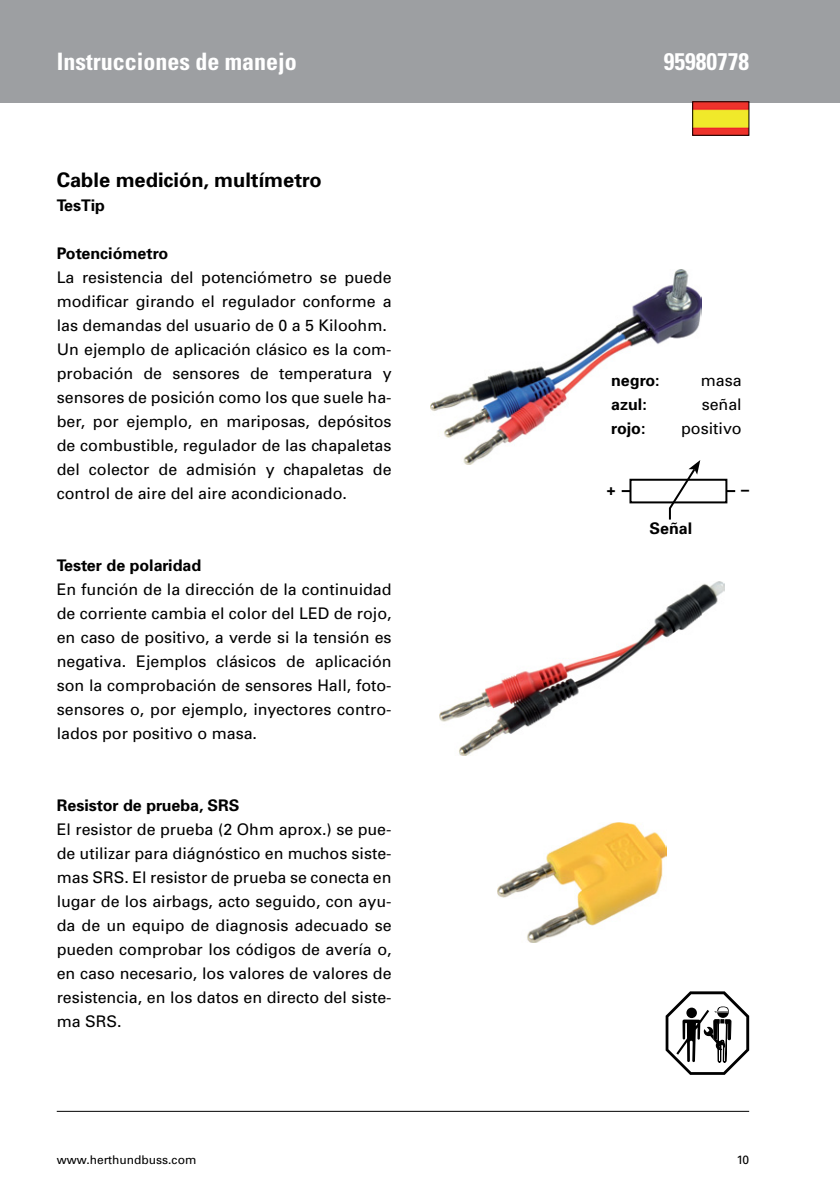
<style>
.page{position:relative;width:840px;height:1191px;background:#fff}
.page>*{position:absolute;margin:0;border:0;box-sizing:border-box;transform-origin:0 0}
.t1{font:700 condensed 24px "Univers";color:#fff}
.t2{font:700 20px "Univers";color:#000}
.t3{font:16px/24px "Univers";color:#000;text-align:justify}
.t4{font:700 16px "Univers";color:#000}
.t5{font:12px "Univers";color:#000}
</style>
<div class="page">
<div style="left:0;top:0;width:839px;height:102px;background:#9d9fa2"></div>
<hr style="left:57px;top:1111px;width:691px;height:1px;background:#000">
<img style="left:694px;top:103px;width:52px;height:30px">
<svg style="left:665px;top:991px;width:83px;height:83px"></svg>
<img style="left:439px;top:581px;width:284px;height:174px">
<img style="left:497px;top:822px;width:168px;height:120px">
<img style="left:430px;top:269px;width:270px;height:195px">
<hr style="left:621px;top:490px;width:113px;height:2px;background:#000">
<div style="left:630px;top:480px;width:96px;height:22px;background:#fff"></div>
<div style="left:629px;top:479px;width:98px;height:24px;border:2px solid #000"></div>
<svg style="left:667px;top:460px;width:33px;height:60px"></svg>
<h1 class="t1" style="left:57px;top:47px;width:241px">Instrucciones de manejo</h1>
<h1 class="t1" style="left:663px;top:47px;width:87px">95980778</h1>
<p class="t2" style="left:57px;top:167px;width:266px">Cable medición, multímetro</p>
<p class="t4" style="left:57px;top:195px;width:50px">TesTip</p>
<p class="t4" style="left:57px;top:243px;width:113px">Potenciómetro</p>
<p class="t3" style="left:57px;top:265px;width:336px;text-align:left">La resistencia del potenciómetro se puede modificar girando el regulador conforme a las demandas del usuario de 0 a 5 Kiloohm.<br>Un ejemplo de aplicación clásico es la com&shy;probación de sensores de temperatura y sensores de posición como los que suele ha&shy;ber, por ejemplo, en mariposas, depósitos de combustible, regulador de las chapaletas del colector de admisión y chapaletas de control de aire del aire acondicionado.</p>
<p class="t4" style="left:57px;top:555px;width:146px">Tester de polaridad</p>
<p class="t3" style="left:57px;top:577px;width:336px">En función de la dirección de la continuidad de corriente cambia el color del LED de rojo, en caso de positivo, a verde si la tensión es negativa. Ejemplos clásicos de aplicación son la comprobación de sensores Hall, foto&shy;sensores o, por ejemplo, inyectores contro&shy;lados por positivo o masa.</p>
<p class="t4" style="left:57px;top:795px;width:184px">Resistor de prueba, SRS</p>
<p class="t3" style="left:57px;top:817px;width:336px">El resistor de prueba (2 Ohm aprox.) se pue&shy;de utilizar para diágnóstico en muchos siste&shy;mas SRS. El resistor de prueba se conecta en lugar de los airbags, acto seguido, con ayu&shy;da de un equipo de diagnosis adecuado se pueden comprobar los códigos de avería o, en caso necesario, los valores de valores de resistencia, en los datos en directo del siste&shy;ma SRS.</p>
<p class="t4" style="left:611px;top:369px;width:50px">negro:</p>
<p class="t3" style="left:700px;top:367px;width:42px">masa</p>
<p class="t4" style="left:611px;top:393px;width:37px">azul:</p>
<p class="t3" style="left:701px;top:391px;width:42px">señal</p>
<p class="t4" style="left:611px;top:417px;width:36px">rojo:</p>
<p class="t3" style="left:680px;top:415px;width:62px">positivo</p>
<p class="t4" style="left:606px;top:479px;width:11px">+</p>
<p class="t4" style="left:740px;top:479px;width:9px">–</p>
<p class="t4" style="left:649px;top:518px;width:44px">Señal</p>
<p class="t5" style="left:57px;top:1152px;width:141px">www.herthundbuss.com</p>
<p class="t5" style="left:736px;top:1152px;width:14px">10</p>
</div>
